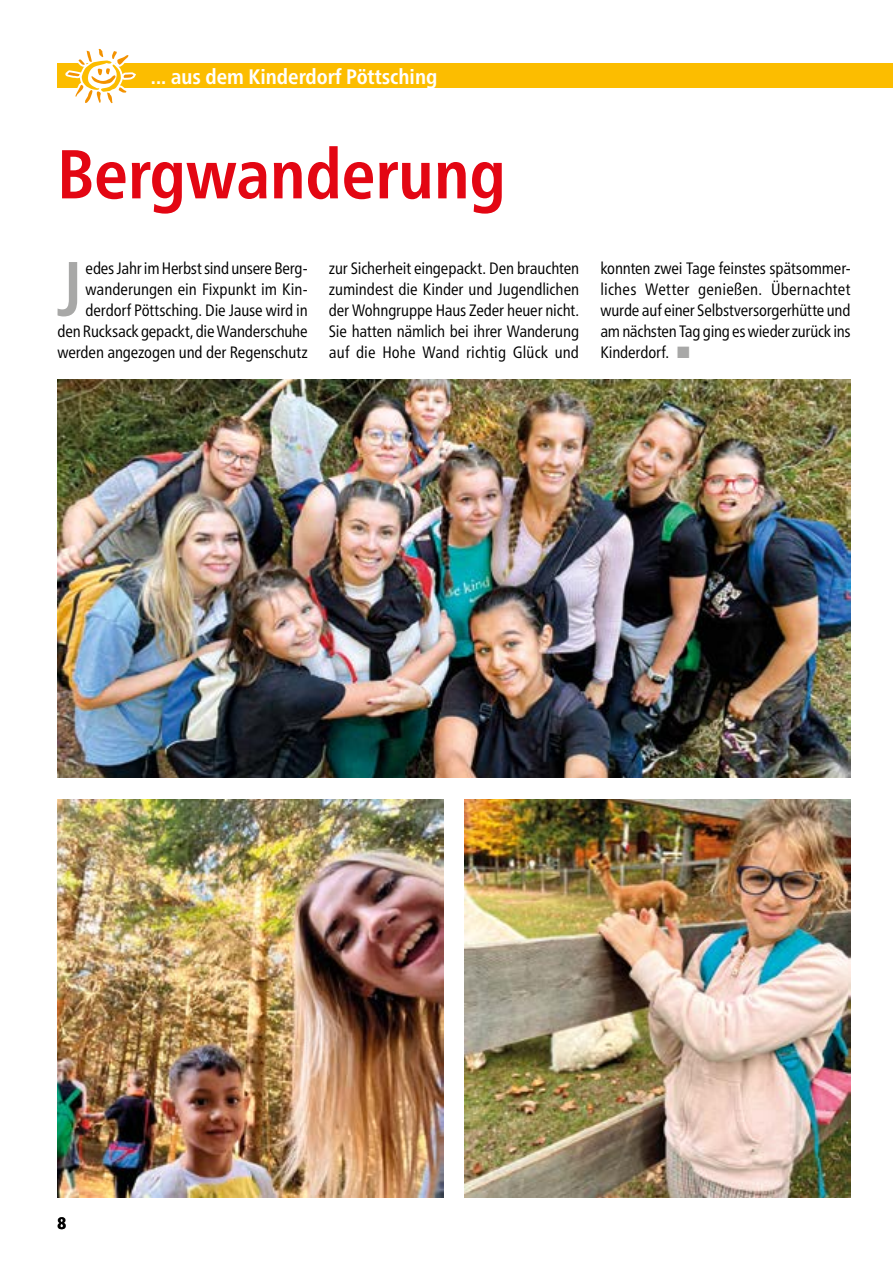
<style>
.page{position:relative;width:893px;height:1263px;background:#fff}
.page>*{position:absolute;margin:0;border:0;box-sizing:border-box;transform-origin:0 0}
.t1{font:500 condensed 76.65px "Frutiger Neue LT Pro";color:#a8a8a7}
.t2{font:700 condensed 69px "Frutiger Neue LT Pro";color:#e30613}
.t3{font:700 condensed 21px "Frutiger Neue LT Pro";color:#fff}
.t4{font:condensed 16.5px/21px "Frutiger Neue LT Pro";letter-spacing:-.01em;color:#000;text-align:justify}
.t5{font:800 condensed 16.5px "Frutiger Neue LT Pro";color:#000}
.s1{color:#a8a8a7}
</style>
<div class="page">
<img style="left:465px;top:799px;width:385px;height:398px">
<div style="left:57px;top:64px;width:836px;height:24px;background:#fcbd00"></div>
<svg style="left:65px;top:48px;width:71px;height:56px"></svg>
<img style="left:58px;top:799px;width:385px;height:398px">
<img style="left:58px;top:379px;width:792px;height:399px">
<p class="t3" style="left:151px;top:64px;width:288px">... aus dem Kinderdorf Pöttsching</p>
<h2 class="t2" style="left:57px;top:134px;width:450px">Bergwanderung</h2>
<p class="t4" style="left:58px;top:257px;width:252px;text-align:right">edes Jahr im Herbst sind unsere Berg&shy;wanderungen ein Fixpunkt im Kin&shy;derdorf Pöttsching. Die Jause wird in<br>den Rucksack gepackt, die Wanderschuhe werden angezogen und der Regenschutz</p>
<p class="t4" style="left:329px;top:257px;width:252px">zur Sicherheit eingepackt. Den brauchten zumindest die Kinder und Jugendlichen der Wohngruppe Haus Zeder heuer nicht.<br>Sie hatten nämlich bei ihrer Wanderung auf die Hohe Wand richtig Glück und</p>
<p class="t4" style="left:600px;top:257px;width:252px">konnten zwei Tage feinstes spätsommer&shy;liches Wetter genießen. Übernachtet wurde auf einer Selbstversorgerhütte und am nächsten Tag ging es wieder zurück ins Kinderdorf. <span class="s1">■</span></p>
<h1 class="t1" style="left:56px;top:244px;width:28px">J</h1>
<p class="t5" style="left:57px;top:1213px;width:10px">8</p>
</div>
